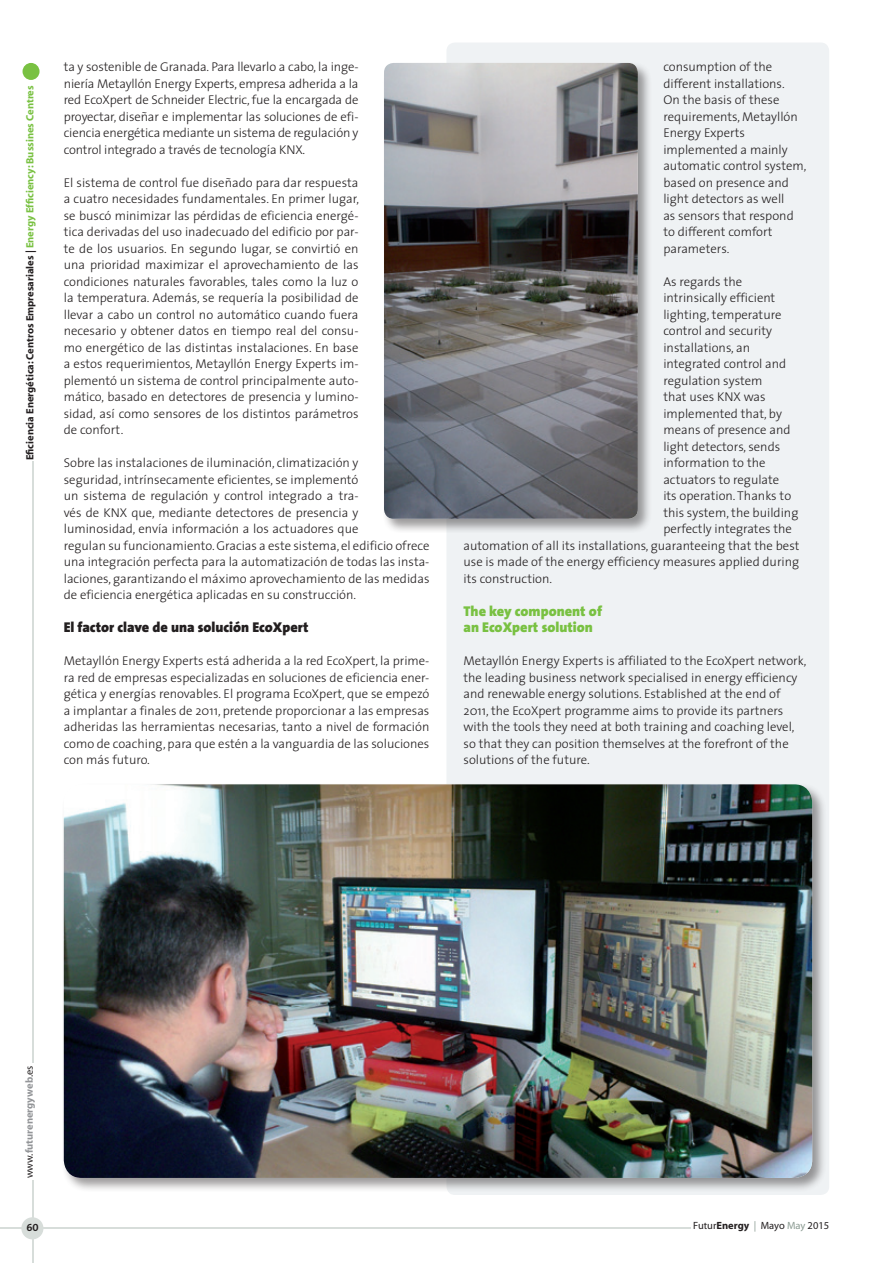
<style>
.page{position:relative;width:893px;height:1263px;background:#fff}
.page>*{position:absolute;margin:0;border:0;box-sizing:border-box;transform-origin:0 0}
.Ladillo_Texto{font:900 14.25px "The Sans";color:#79c142}
.Ladillo_Texto_-_espa{font:900 14.25px "The Sans";color:#231f20}
.Texto{font:300 12.75px/16.5px "The Sans";color:#231f20;text-align:justify}
.Texto_ingles{font:300 12.75px/16.5px "The Sans";color:#231f20}
.t1{font:700 10.5px "Myriad";color:#231f20}
.t2{font:10.5px "Myriad";color:#231f20}
.t3{font:700 10.5px "Myriad";color:#939598}
.t4{font:10.5px "The Sans Bold Caps";color:#231f20}
.s1{color:#79c142}
.s2{font-weight:400;color:#231f20}
.s3{font-weight:700}
.s4{color:#8b9b92}
</style>
<div class="page">
<div style="left:23px;top:63px;width:17px;height:17px;background:#79c142;border-radius:50%"></div>
<hr style="left:32px;top:461px;width:1px;height:601px;background:#d7ddda">
<hr style="left:0;top:1228px;width:691px;height:1px;background:#d7ddda">
<hr style="left:32px;top:1180px;width:1px;height:83px;background:#d7ddda">
<div style="left:21px;top:1217px;width:22px;height:22px;background:#d7ddda;border-radius:50%"></div>
<div style="left:446px;top:43px;width:383px;height:1152px;background:#eff2f4;border-radius:9px"></div>
<div style="left:382px;top:61px;width:270px;height:472px;background:#231f20;opacity:.45"></div>
<img style="left:384px;top:63px;width:254px;height:456px">
<div style="left:61px;top:782px;width:766px;height:410px;background:#231f20;opacity:.45"></div>
<img style="left:64px;top:784px;width:748px;height:394px">
<p class="t1" style="left:24px;top:460px;width:376px;rotate:-90deg">Eficiencia Energética: Centros Empresariales | <span class="s1">Energy Efficiency: Bussines Centres</span></p>
<p class="Texto" style="left:64px;top:58px;width:296px">ta y sostenible de Granada. Para llevarlo a cabo, la inge&shy;niería Metayllón Energy Experts, empresa adherida a la red EcoXpert de Schneider Electric, fue la encargada de proyectar, diseñar e implementar las soluciones de efi&shy;ciencia energética mediante un sistema de regulación y control integrado a través de tecnología KNX.</p>
<p class="Texto" style="left:64px;top:174px;width:297px">El sistema de control fue diseñado para dar respuesta a cuatro necesidades fundamentales. En primer lugar, se buscó minimizar las pérdidas de eficiencia energé&shy;tica derivadas del uso inadecuado del edificio por par&shy;te de los usuarios. En segundo lugar, se convirtió en una prioridad maximizar el aprovechamiento de las condiciones naturales favorables, tales como la luz o la temperatura. Además, se requería la posibilidad de llevar a cabo un control no automático cuando fuera necesario y obtener datos en tiempo real del consu&shy;mo energético de las distintas instalaciones. En base a estos requerimientos, Metayllón Energy Experts im&shy;plementó un sistema de control principalmente auto&shy;mático, basado en detectores de presencia y lumino&shy;sidad, así como sensores de los distintos parámetros de confort.</p>
<p class="Texto" style="left:64px;top:454px;width:367px;text-align:left">Sobre las instalaciones de iluminación, climatización y<br>seguridad, intrínsecamente eficientes, se implementó<br>un sistema de regulación y control integrado a tra-<br>vés de KNX que, mediante detectores de presencia y luminosidad, envía información a los actuadores que<br>regulan su funcionamiento. Gracias a este sistema, el edificio ofrece una integración perfecta para la automatización de todas las insta&shy;laciones, garantizando el máximo aprovechamiento de las medidas de eficiencia energética aplicadas en su construcción.</p>
<p class="Ladillo_Texto_-_espa" style="left:64px;top:615px;width:246px">El factor clave de una solución EcoXpert</p>
<p class="Texto" style="left:64px;top:652px;width:367px">Metayllón Energy Experts está adherida a la red EcoXpert, la prime&shy;ra red de empresas especializadas en soluciones de eficiencia ener&shy;gética y energías renovables. El programa EcoXpert, que se empezó a implantar a finales de 2011, pretende proporcionar a las empresas adheridas las herramientas necesarias, tanto a nivel de formación como de coaching, para que estén a la vanguardia de las soluciones con más futuro.</p>
<p class="Texto_ingles" style="left:663px;top:58px;width:145px">consumption of the different installations.<br>On the basis of these requirements, Metayllón<br>Energy Experts implemented a mainly automatic control system, based on presence and light detectors as well<br>as sensors that respond to different comfort parameters.</p>
<p class="Texto_ingles" style="left:663px;top:273px;width:80px">As regards the</p>
<p class="Texto_ingles" style="left:663px;top:289px;width:113px">intrinsically efficient</p>
<p class="Texto_ingles" style="left:663px;top:306px;width:120px">lighting, temperature</p>
<p class="Texto_ingles" style="left:663px;top:322px;width:110px">control and security</p>
<p class="Texto_ingles" style="left:663px;top:339px;width:88px">installations, an</p>
<p class="Texto_ingles" style="left:663px;top:355px;width:124px">integrated control and</p>
<p class="Texto_ingles" style="left:663px;top:372px;width:101px">regulation system</p>
<p class="Texto_ingles" style="left:663px;top:388px;width:104px">that uses KNX was</p>
<p class="Texto_ingles" style="left:663px;top:405px;width:120px">implemented that, by</p>
<p class="Texto_ingles" style="left:663px;top:421px;width:129px">means of presence and</p>
<p class="Texto_ingles" style="left:663px;top:438px;width:118px">light detectors, sends</p>
<p class="Texto_ingles" style="left:663px;top:454px;width:104px">information to the</p>
<p class="Texto_ingles" style="left:663px;top:471px;width:117px">actuators to regulate</p>
<p class="Texto_ingles" style="left:663px;top:487px;width:129px">its operation. Thanks to</p>
<p class="Texto_ingles" style="left:663px;top:504px;width:137px">this system, the building</p>
<p class="Texto_ingles" style="left:663px;top:520px;width:130px">perfectly integrates the</p>
<p class="Texto_ingles" style="left:463px;top:537px;width:338px">automation of all its installations, guaranteeing that the best</p>
<p class="Texto_ingles" style="left:463px;top:553px;width:337px">use is made of the energy efficiency measures applied during</p>
<p class="Texto_ingles" style="left:463px;top:570px;width:90px">its construction.</p>
<p class="Ladillo_Texto" style="left:463px;top:599px;width:140px">The key component of</p>
<p class="Ladillo_Texto" style="left:463px;top:615px;width:131px">an EcoXpert solution</p>
<p class="Texto_ingles" style="left:463px;top:652px;width:344px">Metayllón Energy Experts is affiliated to the EcoXpert network, the leading business network specialised in energy efficiency and renewable energy solutions. Established at the end of 2011, the EcoXpert programme aims to provide its partners with the tools they need at both training and coaching level, so that they can position themselves at the forefront of the solutions of the future.</p>
<p class="t3" style="left:24px;top:1178px;width:114px;rotate:-90deg"><span class="s2">www.</span>futurenergyweb<span class="s2">.es</span></p>
<p class="t4" style="left:26px;top:1219px;width:14px">60</p>
<p class="t2" style="left:693px;top:1220px;width:137px">Futur<span class="s3">Energy</span> <span class="s4">|</span> Mayo <span class="s4">May</span> 2015</p>
</div>
